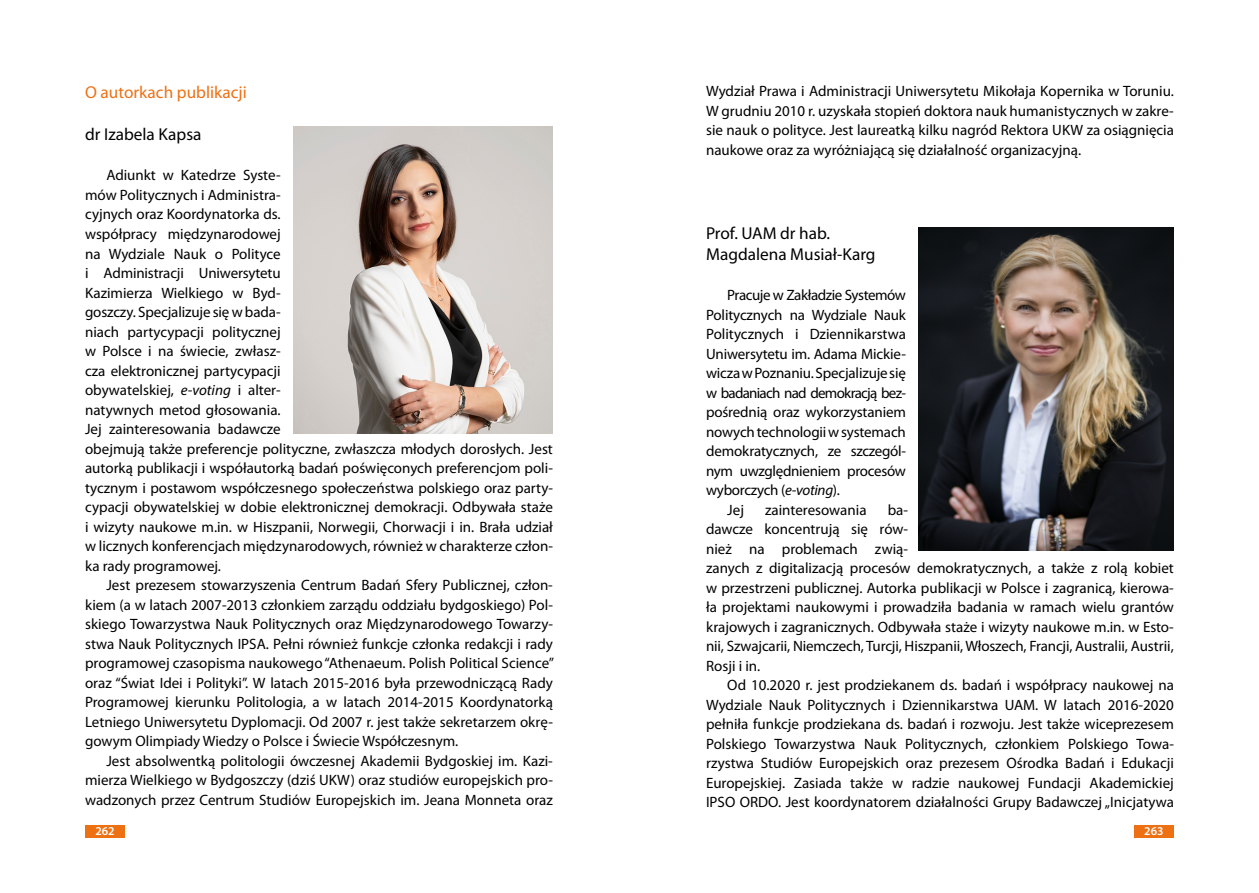
<style>
.page{position:relative;width:1259px;height:893px;background:#fff}
.page>*{position:absolute;margin:0;border:0;box-sizing:border-box;transform-origin:0 0}
.t1{font:17.25px/21px "Myriad Pro";color:#000}
.t2{font:17.25px "Myriad Pro";color:#ed7013}
.t3{font:15px/19.5px "Myriad Pro";color:#000;text-align:justify}
.t4{font:15px "Myriad Pro";letter-spacing:-.02em;color:#000}
.t5{font:15px "Myriad Pro";letter-spacing:-.05em;color:#000}
.t6{font:15px "Myriad Pro";letter-spacing:-.03em;color:#000}
.t7{font:600 12px "Myriad Pro";color:#fff}
.s1{font-style:italic}
</style>
<div class="page">
<div style="left:85px;top:825px;width:40px;height:12px;background:#ed7013"></div>
<div style="left:1134px;top:825px;width:40px;height:12px;background:#ed7013"></div>
<img style="left:293px;top:126px;width:260px;height:308px">
<img style="left:918px;top:227px;width:256px;height:324px">
<p class="t2" style="left:85px;top:82px;width:163px">O autorkach publikacji</p>
<p class="t1" style="left:85px;top:123px;width:118px">dr Izabela Kapsa</p>
<p class="t3" style="left:85px;top:165px;width:469px;text-align:left;text-indent:21px">Adiunkt w Katedrze Syste-<br>mów Politycznych i Administra-<br>cyjnych oraz Koordynatorka ds.<br>współpracy międzynarodowej<br>na Wydziale Nauk o Polityce<br>i Administracji Uniwersytetu<br>Kazimierza Wielkiego w Byd-<br>goszczy. Specjalizuje się w bada-<br>niach partycypacji politycznej<br>w Polsce i na świecie, zwłasz-<br>cza elektronicznej partycypacji<br>obywatelskiej, <span class="s1">e-voting</span> i alter-<br>natywnych metod głosowania.<br>Jej zainteresowania badawcze<br>obejmują także preferencje polityczne, zwłaszcza młodych dorosłych. Jest autorką publikacji i współautorką badań poświęconych preferencjom poli&shy;tycznym i postawom współczesnego społeczeństwa polskiego oraz party&shy;cypacji obywatelskiej w dobie elektronicznej demokracji. Odbywała staże i wizyty naukowe m.in. w Hiszpanii, Norwegii, Chorwacji i in. Brała udział w licznych konferencjach międzynarodowych, również w charakterze człon&shy;ka rady programowej.</p>
<p class="t3" style="left:85px;top:575px;width:471px;text-indent:21px">Jest prezesem stowarzyszenia Centrum Badań Sfery Publicznej, człon&shy;kiem (a w latach 2007-2013 członkiem zarządu oddziału bydgoskiego) Pol&shy;skiego Towarzystwa Nauk Politycznych oraz Międzynarodowego Towarzy&shy;stwa Nauk Politycznych IPSA. Pełni również funkcje członka redakcji i rady programowej czasopisma naukowego “Athenaeum. Polish Political Science” oraz “Świat Idei i Polityki”. W latach 2015-2016 była przewodniczącą Rady Programowej kierunku Politologia, a w latach 2014-2015 Koordynatorką Letniego Uniwersytetu Dyplomacji. Od 2007 r. jest także sekretarzem okrę&shy;gowym Olimpiady Wiedzy o Polsce i Świecie Współczesnym.</p>
<p class="t3" style="left:85px;top:750px;width:469px;text-indent:21px">Jest absolwentką politologii ówczesnej Akademii Bydgoskiej im. Kazi&shy;mierza Wielkiego w Bydgoszczy (dziś UKW) oraz studiów europejskich pro&shy;wadzonych przez Centrum Studiów Europejskich im. Jeana Monneta oraz</p>
<p class="t3" style="left:706px;top:81px;width:469px">Wydział Prawa i Administracji Uniwersytetu Mikołaja Kopernika w Toruniu.<br>W grudniu 2010 r. uzyskała stopień doktora nauk humanistycznych w zakre&shy;sie nauk o polityce. Jest laureatką kilku nagród Rektora UKW za osiągnięcia naukowe oraz za wyróżniającą się działalność organizacyjną.</p>
<p class="t1" style="left:706px;top:222px;width:171px">Prof. UAM dr hab.<br>Magdalena Musiał-Karg</p>
<p class="t6" style="left:727px;top:286px;width:180px">Pracuje w Zakładzie Systemów</p>
<p class="t3" style="left:706px;top:305px;width:201px">Politycznych na Wydziale Nauk</p>
<p class="t3" style="left:706px;top:324px;width:201px">Politycznych i Dziennikarstwa</p>
<p class="t3" style="left:706px;top:344px;width:201px">Uniwersytetu im. Adama Mickie-</p>
<p class="t3" style="left:706px;top:363px;width:201px">wicza w Poznaniu. Specjalizuje się</p>
<p class="t5" style="left:706px;top:384px;width:201px">w badaniach nad demokracją bez-</p>
<p class="t3" style="left:706px;top:402px;width:201px">pośrednią oraz wykorzystaniem</p>
<p class="t3" style="left:706px;top:422px;width:201px">nowych technologii w systemach</p>
<p class="t3" style="left:706px;top:441px;width:201px">demokratycznych, ze szczegól-</p>
<p class="t4" style="left:706px;top:462px;width:201px">nym uwzględnieniem procesów</p>
<p class="t4" style="left:706px;top:481px;width:135px">wyborczych (<span class="s1">e-voting</span>).</p>
<p class="t3" style="left:727px;top:500px;width:18px">Jej</p>
<p class="t3" style="left:765px;top:500px;width:103px">zainteresowania</p>
<p class="t3" style="left:706px;top:500px;width:469px;text-align:left;text-indent:182px">ba-<br>dawcze koncentrują się rów-<br>nież na problemach zwią-<br>zanych z digitalizacją procesów demokratycznych, a także z rolą kobiet w przestrzeni publicznej. Autorka publikacji w Polsce i zagranicą, kierowa&shy;ła projektami naukowymi i prowadziła badania w ramach wielu grantów krajowych i zagranicznych. Odbywała staże i wizyty naukowe m.in. w Esto&shy;nii, Szwajcarii, Niemczech, Turcji, Hiszpanii, Włoszech, Francji, Australii, Austrii, Rosji i in.</p>
<p class="t3" style="left:706px;top:675px;width:469px;text-indent:21px">Od 10.2020 r. jest prodziekanem ds. badań i współpracy naukowej na Wydziale Nauk Politycznych i Dziennikarstwa UAM. W latach 2016-2020 pełniła funkcje prodziekana ds. badań i rozwoju. Jest także wiceprezesem Polskiego Towarzystwa Nauk Politycznych, członkiem Polskiego Towa&shy;rzystwa Studiów Europejskich oraz prezesem Ośrodka Badań i Edukacji Europejskiej. Zasiada także w radzie naukowej Fundacji Akademickiej IPSO ORDO. Jest koordynatorem działalności Grupy Badawczej „Inicjatywa</p>
<p class="t7" style="left:95px;top:824px;width:21px">262</p>
<p class="t7" style="left:1144px;top:824px;width:21px">263</p>
</div>
